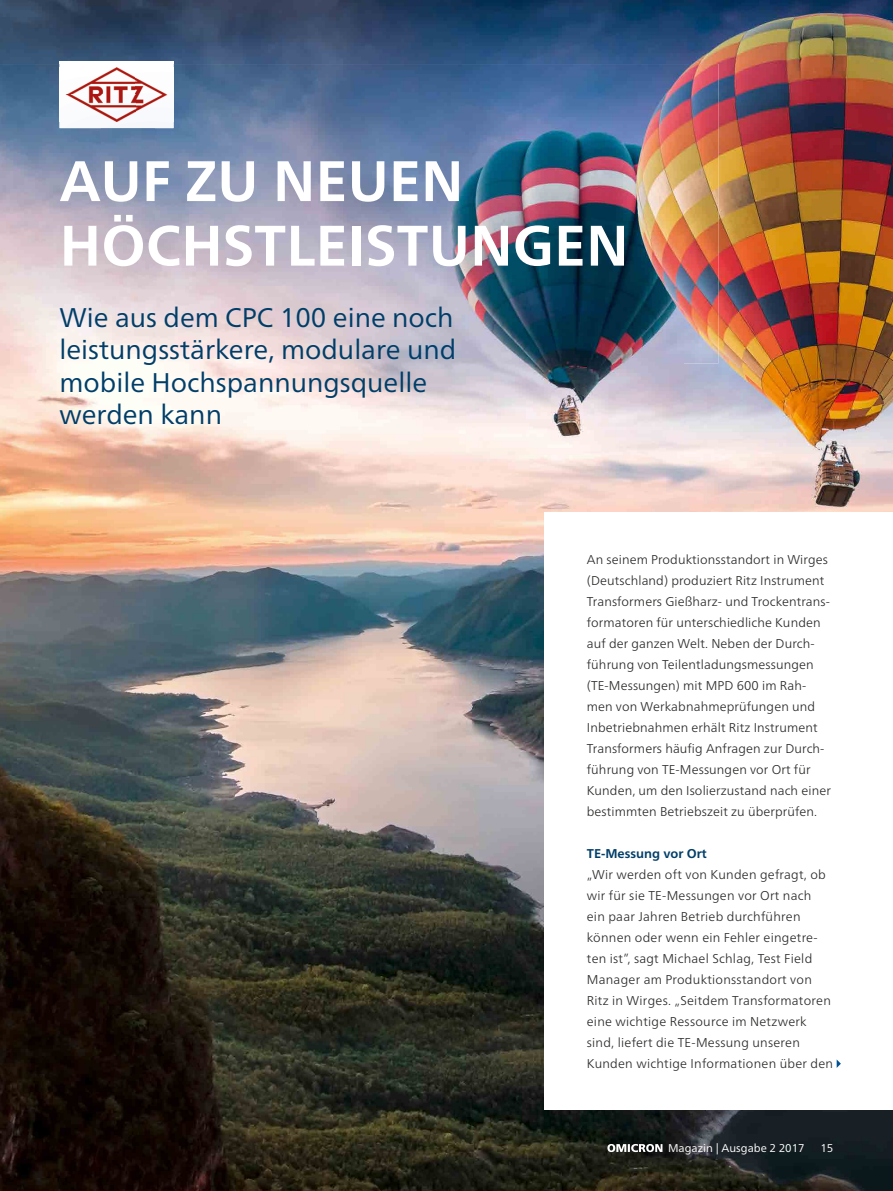
<style>
.page{position:relative;width:893px;height:1191px;background:#fff}
.page>*{position:absolute;margin:0;border:0;box-sizing:border-box;transform-origin:0 0}
.t1{font:700 57px/64.5px "Frutiger Neue LTW1 G";color:#fff}
.t2{font:27px/32.4px "Frutiger Neue LTW1 G";color:#003e69}
.t3{font:300 12.75px/21px "Frutiger Neue LTW1 G";letter-spacing:.01em;color:#272726}
.t4{font:700 12.75px "Frutiger Neue LTW1 G";color:#003e69}
.t5{font:11.25px "Frutiger Neue LTW1 G";color:#fff}
</style>
<div class="page">
<img style="left:0;top:0;width:893px;height:103px">
<img style="left:684px;top:103px;width:209px;height:1088px">
<img style="left:0;top:363px;width:684px;height:828px">
<div style="left:60px;top:61px;width:114px;height:67px;background:#fff"></div>
<svg style="left:607px;top:1144px;width:55px;height:8px"></svg>
<div style="left:544px;top:512px;width:349px;height:598px;background:#fff"></div>
<img style="left:0;top:64px;width:102px;height:299px">
<img style="left:154px;top:64px;width:564px;height:299px">
<img style="left:102px;top:128px;width:52px;height:234px">
<img style="left:60px;top:64px;width:114px;height:64px">
<img style="left:60px;top:68px;width:114px;height:54px">
<svg style="left:837px;top:1060px;width:4px;height:8px"></svg>
<h1 class="t1" style="left:60px;top:149px;width:571px">AUF ZU NEUEN<br>HÖCHSTLEISTUNGEN</h1>
<h2 class="t2" style="left:60px;top:301px;width:398px">Wie aus dem CPC 100 eine noch leistungs stärkere, modulare und mobile Hochspannungsquelle werden kann</h2>
<p class="t3" style="left:587px;top:548px;width:246px">An seinem Produktionsstandort in Wirges (Deutschland) produziert Ritz Instrument Transformers Gießharz- und Trockentrans&shy;formatoren für unterschiedliche Kunden auf der ganzen Welt. Neben der Durch&shy;führung von Teilentladungsmessungen (TE-Messungen) mit MPD 600 im Rah&shy;men von Werkabnahmeprüfungen und Inbetriebnahmen erhält Ritz Instrument Transformers häufig Anfragen zur Durch&shy;führung von TE-Messungen vor Ort für Kunden, um den Isolierzustand nach einer bestimmten Betriebszeit zu überprüfen.</p>
<p class="t4" style="left:587px;top:846px;width:121px">TE-Messung vor Ort</p>
<p class="t3" style="left:587px;top:863px;width:248px">„Wir werden oft von Kunden gefragt, ob wir für sie TE-Messungen vor Ort nach<br>ein paar Jahren Betrieb durchführen können oder wenn ein Fehler eingetre&shy;ten ist”, sagt Michael Schlag, Test Field Manager am Produktionsstandort von Ritz in Wirges. „Seitdem Transformatoren eine wichtige Ressource im Netzwerk sind, liefert die TE-Messung unseren Kunden wichtige Informationen über den</p>
<p class="t5" style="left:668px;top:1141px;width:138px">Magazin | Ausgabe 2 2017</p>
<p class="t5" style="left:820px;top:1141px;width:14px">15</p>
</div>
